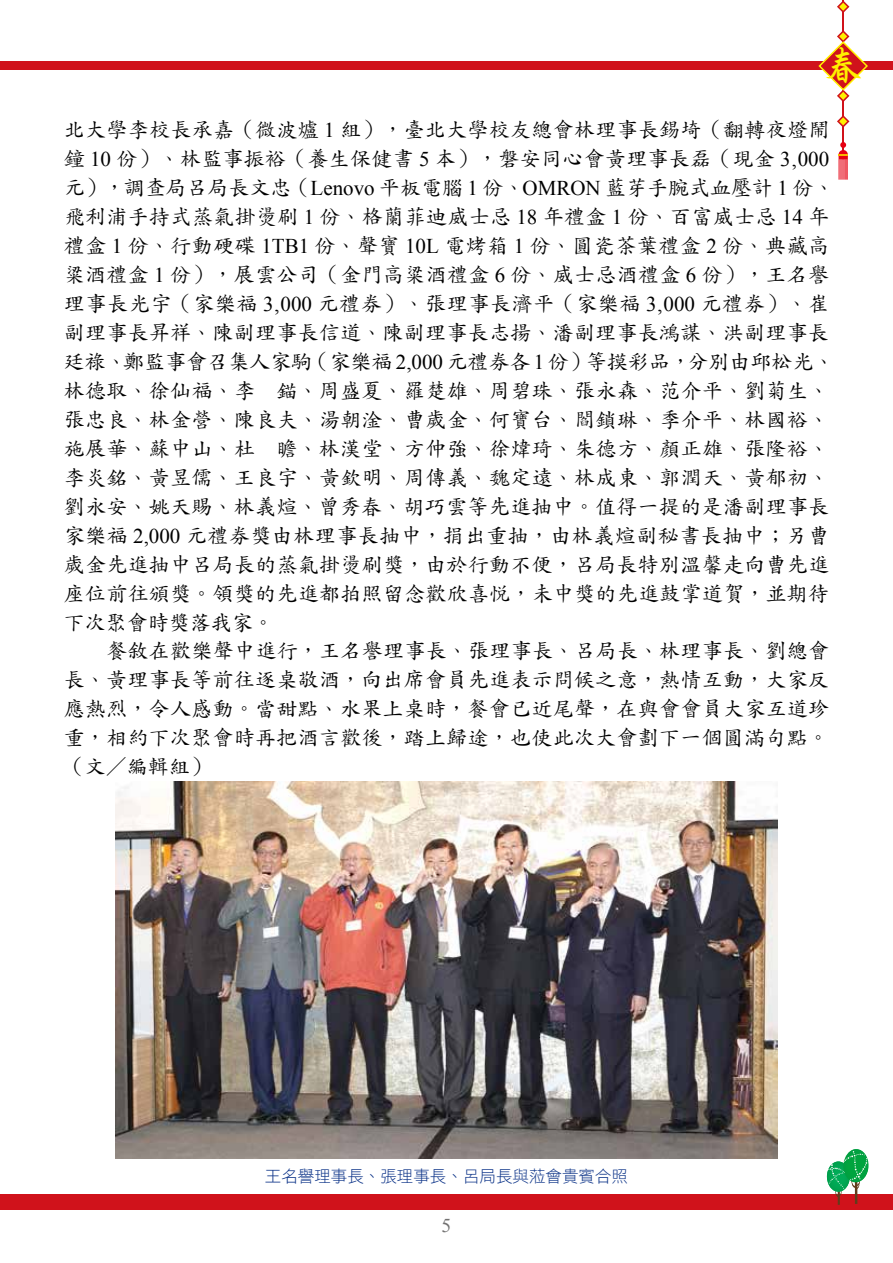
<style>
.page{position:relative;width:893px;height:1263px;background:#fff}
.page>*{position:absolute;margin:0;border:0;box-sizing:border-box;transform-origin:0 0}
.t1{font:700 39.3px "AR Xing Kai B5";color:#fff100}
.t2{font:21px/29px "DF Kai Shu Std W5";letter-spacing:.015em;color:#000}
.t3{font:19.5px "Times New Roman";color:#727171}
.t4{font:16.5px "DF Hei Std W3";color:#0c3388}
.s1{font-family:"Times New Roman"}
</style>
<div class="page">
<hr style="left:842px;top:0;width:2px;height:158px;background:#d0121b">
<svg style="left:837px;top:116px;width:12px;height:11px"></svg>
<svg style="left:837px;top:1px;width:12px;height:11px"></svg>
<svg style="left:840px;top:142px;width:6px;height:6px"></svg>
<svg style="left:839px;top:150px;width:9px;height:9px"></svg>
<svg style="left:839px;top:155px;width:9px;height:25px"></svg>
<div style="left:0;top:62px;width:893px;height:8px;background:#d0121b"></div>
<div style="left:0;top:1194px;width:893px;height:15px;background:#d0121b"></div>
<svg style="left:827px;top:1149px;width:41px;height:56px"></svg>
<svg style="left:817px;top:31px;width:52px;height:71px"></svg>
<img style="left:115px;top:782px;width:662px;height:377px">
<h1 class="t1" style="left:824px;top:45px;width:41px">春</h1>
<p class="t2" style="left:64px;top:115px;width:772px">北大學李校長承嘉（微波爐 <span class="s1">1</span> 組），臺北大學校友總會林理事長錫埼（翻轉夜燈鬧鐘 <span class="s1">10</span> 份）、林監事振裕（養生保健書 <span class="s1">5</span> 本），磐安同心會黃理事長磊（現金 <span class="s1">3‚000</span>元），調查局呂局長文忠（<span class="s1">Lenovo</span> 平板電腦 <span class="s1">1</span> 份、<span class="s1">OMRON</span> 藍芽手腕式血壓計 <span class="s1">1</span> 份、飛利浦手持式蒸氣掛燙刷 <span class="s1">1</span> 份、格蘭菲迪威士忌 <span class="s1">18</span> 年禮盒 <span class="s1">1</span> 份、百富威士忌 <span class="s1">14</span> 年禮盒 <span class="s1">1</span> 份、行動硬碟 <span class="s1">1TB1</span> 份、聲寶 <span class="s1">10L</span> 電烤箱 <span class="s1">1</span> 份、圓瓷茶葉禮盒 <span class="s1">2</span> 份、典藏高粱酒禮盒 <span class="s1">1</span> 份），展雲公司（金門高粱酒禮盒 <span class="s1">6</span> 份、威士忌酒禮盒 <span class="s1">6</span> 份），王名譽理事長光宇（家樂福 <span class="s1">3‚000</span> 元禮券）、張理事長濟平（家樂福 <span class="s1">3‚000</span> 元禮券）、崔副理事長昇祥、陳副理事長信道、陳副理事長志揚、潘副理事長鴻謀、洪副理事長廷祿、鄭監事會召集人家駒（家樂福 <span class="s1">2,000</span> 元禮券各 <span class="s1">1</span> 份）等摸彩品，分別由邱松光、林德取、徐仙福、李　錨、周盛夏、羅楚雄、周碧珠、張永森、范介平、劉菊生、張忠良、林金營、陳良夫、湯朝淦、曹歲金、何寶台、閻鎖琳、季介平、林國裕、施展華、蘇中山、杜　瞻、林漢堂、方仲強、徐煒琦、朱德方、顏正雄、張隆裕、李炎銘、黃昱儒、王良宇、黃欽明、周傳義、魏定遠、林成東、郭潤天、黃郁初、劉永安、姚天賜、林義煊、曾秀春、胡巧雲等先進抽中。值得一提的是潘副理事長家樂福 <span class="s1">2,000</span> 元禮券獎由林理事長抽中，捐出重抽，由林義煊副秘書長抽中；另曹歲金先進抽中呂局長的蒸氣掛燙刷獎，由於行動不便，呂局長特別溫馨走向曹先進座位前往頒獎。領獎的先進都拍照留念歡欣喜悅，未中獎的先進鼓掌道賀，並期待下次聚會時獎落我家。</p>
<p class="t2" style="left:64px;top:636px;width:767px;text-align:justify;text-indent:43px">餐敘在歡樂聲中進行，王名譽理事長、張理事長、呂局長、林理事長、劉總會長、黃理事長等前往逐桌敬酒，向出席會員先進表示問候之意，熱情互動，大家反應熱烈，令人感動。當甜點、水果上桌時，餐會已近尾聲，在與會會員大家互道珍重，相約下次聚會時再把酒言歡後，踏上歸途，也使此次大會劃下一個圓滿句點。（文／編輯組）</p>
<p class="t4" style="left:265px;top:1167px;width:365px">王名譽理事長、張理事長、呂局長與蒞會貴賓合照</p>
<p class="t3" style="left:441px;top:1213px;width:11px">5</p>
</div>
